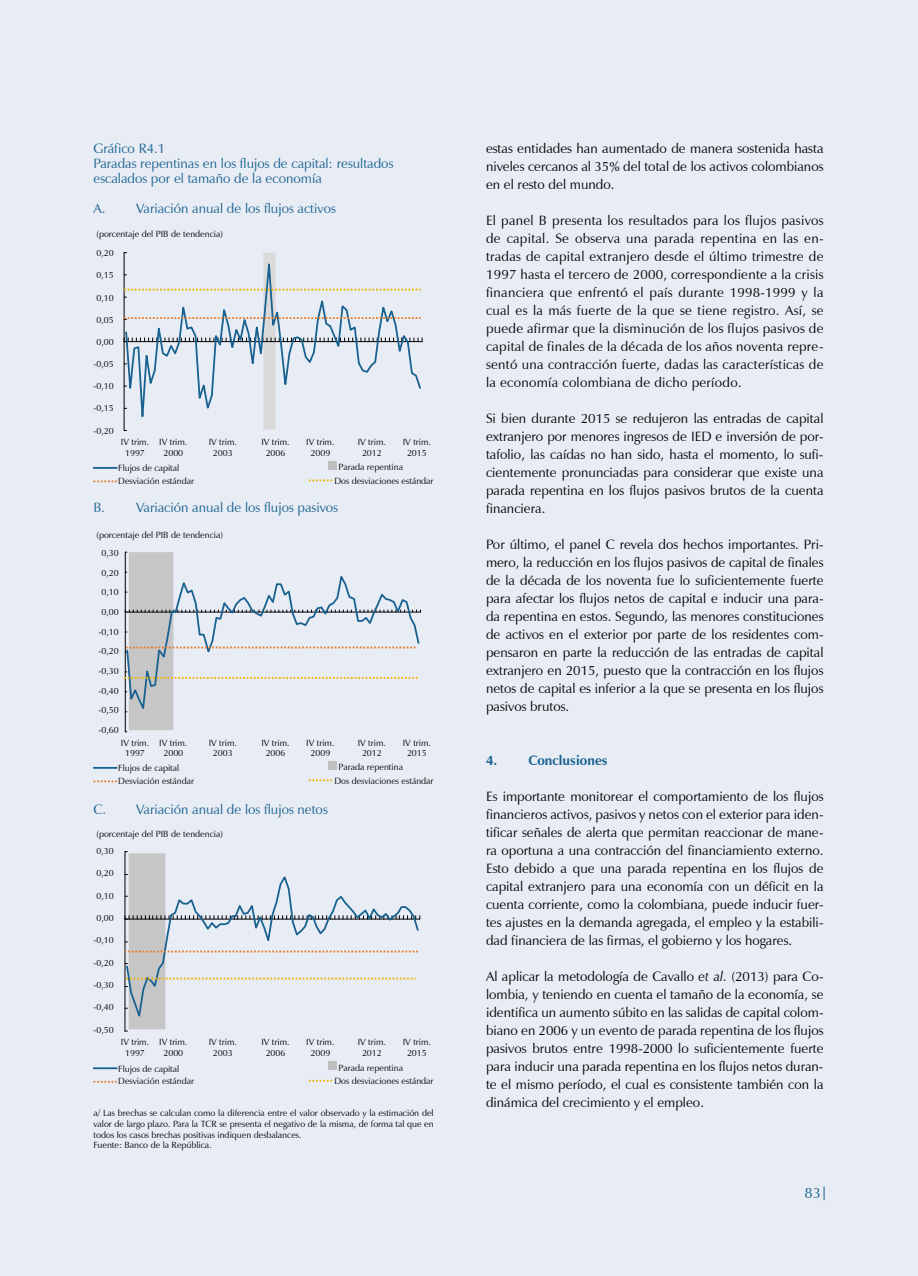
<style>
.page{position:relative;width:918px;height:1276px;background:#fff}
.page>*{position:absolute;margin:0;border:0;box-sizing:border-box;transform-origin:0 0}
.t1{font:15px "Zapf Humanist 601 BT";color:#186190}
.t2{font:13.5px/18px "Zapf Humanist 601 BT";color:#000;text-align:justify}
.t3{font:13.5px/15px "Zapf Humanist 601 BT";color:#186190}
.t4{font:700 13.5px "Zapf Humanist 601 BT";color:#186190}
.t5{font:9px/10.8px "Zapf Humanist 601 BT";color:#000;text-align:center}
.s1{font-style:italic}
</style>
<div class="page">
<div style="left:1px;top:0;width:917px;height:1276px;background:#e8ecf4"></div>
<svg style="left:824px;top:1186px;width:1px;height:14px"></svg>
<svg style="left:124px;top:252px;width:298px;height:180px"></svg>
<svg style="left:124px;top:317px;width:297px;height:3px"></svg>
<svg style="left:124px;top:289px;width:297px;height:1px"></svg>
<div style="left:328px;top:461px;width:8px;height:9px;background:#c0bfbf"></div>
<hr style="left:94px;top:467px;width:23px;height:2px;background:#186190">
<svg style="left:94px;top:480px;width:23px;height:2px"></svg>
<svg style="left:309px;top:479px;width:23px;height:2px"></svg>
<svg style="left:124px;top:552px;width:297px;height:180px"></svg>
<div style="left:328px;top:761px;width:8px;height:8px;background:#c0bfbf"></div>
<hr style="left:94px;top:767px;width:23px;height:2px;background:#186190">
<svg style="left:94px;top:780px;width:23px;height:2px"></svg>
<svg style="left:309px;top:779px;width:23px;height:2px"></svg>
<hr style="left:129px;top:853px;width:4px;height:176px;background:#c6c6c6">
<hr style="left:133px;top:853px;width:4px;height:176px;background:#c6c6c6">
<hr style="left:137px;top:853px;width:4px;height:176px;background:#c6c6c6">
<hr style="left:141px;top:853px;width:4px;height:176px;background:#c6c6c6">
<hr style="left:145px;top:853px;width:4px;height:176px;background:#c6c6c6">
<hr style="left:149px;top:853px;width:4px;height:176px;background:#c6c6c6">
<hr style="left:153px;top:853px;width:4px;height:176px;background:#c6c6c6">
<hr style="left:157px;top:853px;width:4px;height:176px;background:#c6c6c6">
<hr style="left:161px;top:853px;width:4px;height:176px;background:#c6c6c6">
<hr style="left:125px;top:851px;width:1px;height:180px;background:#000">
<svg style="left:125px;top:873px;width:295px;height:150px"></svg>
<div style="left:328px;top:1061px;width:8px;height:9px;background:#c0bfbf"></div>
<hr style="left:94px;top:1067px;width:23px;height:2px;background:#186190">
<svg style="left:94px;top:1081px;width:23px;height:1px"></svg>
<svg style="left:309px;top:1080px;width:23px;height:1px"></svg>
<p class="t3" style="left:94px;top:140px;width:301px">Gráfico R4.1<br>Paradas repentinas en los flujos de capital: resultados escalados por el tamaño de la economía</p>
<p class="t3" style="left:94px;top:200px;width:244px">A. Variación anual de los flujos activos</p>
<p class="t5" style="left:97px;top:229px;width:128px">(porcentaje del PIB de tendencia)</p>
<p class="t5" style="left:97px;top:248px;width:19px">0,20</p>
<p class="t5" style="left:97px;top:270px;width:19px">0,15</p>
<p class="t5" style="left:97px;top:292px;width:19px">0,10</p>
<p class="t5" style="left:97px;top:314px;width:19px">0,05</p>
<p class="t5" style="left:97px;top:336px;width:19px">0,00</p>
<p class="t5" style="left:94px;top:358px;width:22px">-0,05</p>
<p class="t5" style="left:94px;top:381px;width:22px">-0,10</p>
<p class="t5" style="left:94px;top:403px;width:22px">-0,15</p>
<p class="t5" style="left:94px;top:425px;width:22px">-0,20</p>
<p class="t5" style="left:121px;top:436px;width:30px">IV trim.<br>1997</p>
<p class="t5" style="left:159px;top:436px;width:30px">IV trim.<br>2000</p>
<p class="t5" style="left:209px;top:436px;width:30px">IV trim.<br>2003</p>
<p class="t5" style="left:261px;top:436px;width:30px">IV trim.<br>2006</p>
<p class="t5" style="left:306px;top:436px;width:30px">IV trim.<br>2009</p>
<p class="t5" style="left:358px;top:436px;width:30px">IV trim.<br>2012</p>
<p class="t5" style="left:403px;top:436px;width:30px">IV trim.<br>2015</p>
<p class="t5" style="left:118px;top:463px;width:63px">Flujos de capital</p>
<p class="t5" style="left:339px;top:462px;width:66px">Parada repentina</p>
<p class="t5" style="left:118px;top:475px;width:77px">Desviación estándar</p>
<p class="t5" style="left:334px;top:475px;width:101px">Dos desviaciones estándar</p>
<p class="t3" style="left:94px;top:499px;width:246px">B. Variación anual de los flujos pasivos</p>
<p class="t5" style="left:97px;top:529px;width:128px">(porcentaje del PIB de tendencia)</p>
<p class="t5" style="left:101px;top:547px;width:19px">0,30</p>
<p class="t5" style="left:101px;top:567px;width:19px">0,20</p>
<p class="t5" style="left:101px;top:587px;width:19px">0,10</p>
<p class="t5" style="left:101px;top:606px;width:19px">0,00</p>
<p class="t5" style="left:98px;top:626px;width:22px">-0,10</p>
<p class="t5" style="left:98px;top:646px;width:22px">-0,20</p>
<p class="t5" style="left:98px;top:665px;width:22px">-0,30</p>
<p class="t5" style="left:98px;top:685px;width:22px">-0,40</p>
<p class="t5" style="left:98px;top:705px;width:22px">-0,50</p>
<p class="t5" style="left:98px;top:724px;width:22px">-0,60</p>
<p class="t5" style="left:121px;top:737px;width:30px">IV trim.<br>1997</p>
<p class="t5" style="left:159px;top:737px;width:30px">IV trim.<br>2000</p>
<p class="t5" style="left:209px;top:737px;width:30px">IV trim.<br>2003</p>
<p class="t5" style="left:261px;top:737px;width:30px">IV trim.<br>2006</p>
<p class="t5" style="left:306px;top:737px;width:30px">IV trim.<br>2009</p>
<p class="t5" style="left:358px;top:737px;width:30px">IV trim.<br>2012</p>
<p class="t5" style="left:403px;top:737px;width:30px">IV trim.<br>2015</p>
<p class="t5" style="left:118px;top:763px;width:63px">Flujos de capital</p>
<p class="t5" style="left:339px;top:762px;width:66px">Parada repentina</p>
<p class="t5" style="left:118px;top:775px;width:77px">Desviación estándar</p>
<p class="t5" style="left:334px;top:775px;width:101px">Dos desviaciones estándar</p>
<p class="t3" style="left:94px;top:802px;width:236px">C. Variación anual de los flujos netos</p>
<p class="t5" style="left:97px;top:828px;width:128px">(porcentaje del PIB de tendencia)</p>
<p class="t5" style="left:97px;top:845px;width:19px">0,30</p>
<p class="t5" style="left:97px;top:868px;width:19px">0,20</p>
<p class="t5" style="left:97px;top:890px;width:19px">0,10</p>
<p class="t5" style="left:97px;top:912px;width:19px">0,00</p>
<p class="t5" style="left:94px;top:935px;width:22px">-0,10</p>
<p class="t5" style="left:94px;top:957px;width:22px">-0,20</p>
<p class="t5" style="left:94px;top:979px;width:22px">-0,30</p>
<p class="t5" style="left:94px;top:1001px;width:22px">-0,40</p>
<p class="t5" style="left:94px;top:1024px;width:22px">-0,50</p>
<p class="t5" style="left:121px;top:1036px;width:30px">IV trim.<br>1997</p>
<p class="t5" style="left:159px;top:1036px;width:30px">IV trim.<br>2000</p>
<p class="t5" style="left:209px;top:1036px;width:30px">IV trim.<br>2003</p>
<p class="t5" style="left:261px;top:1036px;width:30px">IV trim.<br>2006</p>
<p class="t5" style="left:306px;top:1036px;width:30px">IV trim.<br>2009</p>
<p class="t5" style="left:358px;top:1036px;width:30px">IV trim.<br>2012</p>
<p class="t5" style="left:403px;top:1036px;width:30px">IV trim.<br>2015</p>
<p class="t5" style="left:118px;top:1063px;width:63px">Flujos de capital</p>
<p class="t5" style="left:339px;top:1062px;width:66px">Parada repentina</p>
<p class="t5" style="left:118px;top:1075px;width:77px">Desviación estándar</p>
<p class="t5" style="left:334px;top:1075px;width:101px">Dos desviaciones estándar</p>
<p class="t5" style="left:94px;top:1107px;width:342px;text-align:left">a/ Las brechas se calculan como la diferencia entre el valor observado y la estimación del valor de largo plazo. Para la TCR se presenta el negativo de la misma, de forma tal que en todos los casos brechas positivas indiquen desbalances.<br>Fuente: Banco de la República.</p>
<p class="t2" style="left:486px;top:139px;width:339px">estas entidades han aumentado de manera sostenida hasta niveles cercanos al 35% del total de los activos colombianos en el resto del mundo.</p>
<p class="t2" style="left:486px;top:211px;width:339px">El panel B presenta los resultados para los flujos pasivos de capital. Se observa una parada repentina en las en&shy;tradas de capital extranjero desde el último trimestre de 1997 hasta el tercero de 2000, correspondiente a la crisis financiera que enfrentó el país durante 1998-1999 y la cual es la más fuerte de la que se tiene registro. Así, se puede afirmar que la disminución de los flujos pasivos de capital de finales de la década de los años noventa repre&shy;sentó una contracción fuerte, dadas las características de la economía colombiana de dicho período.</p>
<p class="t2" style="left:486px;top:409px;width:339px">Si bien durante 2015 se redujeron las entradas de capital extranjero por menores ingresos de IED e inversión de por&shy;tafolio, las caídas no han sido, hasta el momento, lo sufi&shy;cientemente pronunciadas para considerar que existe una parada repentina en los flujos pasivos brutos de la cuenta financiera.</p>
<p class="t2" style="left:486px;top:535px;width:339px">Por último, el panel C revela dos hechos importantes. Pri&shy;mero, la reducción en los flujos pasivos de capital de finales de la década de los noventa fue lo suficientemente fuerte para afectar los flujos netos de capital e inducir una para&shy;da repentina en estos. Segundo, las menores constituciones de activos en el exterior por parte de los residentes com&shy;pensaron en parte la reducción de las entradas de capital extranjero en 2015, puesto que la contracción en los flujos netos de capital es inferior a la que se presenta en los flujos pasivos brutos.</p>
<p class="t4" style="left:486px;top:752px;width:123px">4. Conclusiones</p>
<p class="t2" style="left:486px;top:787px;width:339px">Es importante monitorear el comportamiento de los flujos financieros activos, pasivos y netos con el exterior para iden&shy;tificar señales de alerta que permitan reaccionar de mane&shy;ra oportuna a una contracción del financiamiento externo.<br>Esto debido a que una parada repentina en los flujos de capital extranjero para una economía con un déficit en la cuenta corriente, como la colombiana, puede inducir fuer&shy;tes ajustes en la demanda agregada, el empleo y la estabili&shy;dad financiera de las firmas, el gobierno y los hogares.</p>
<p class="t2" style="left:486px;top:967px;width:339px">Al aplicar la metodología de Cavallo <span class="s1">et al.</span> (2013) para Co&shy;lombia, y teniendo en cuenta el tamaño de la economía, se identifica un aumento súbito en las salidas de capital colom&shy;biano en 2006 y un evento de parada repentina de los flujos pasivos brutos entre 1998-2000 lo suficientemente fuerte para inducir una parada repentina en los flujos netos duran&shy;te el mismo período, el cual es consistente también con la dinámica del crecimiento y el empleo.</p>
<p class="t1" style="left:805px;top:1184px;width:18px">83</p>
</div>
